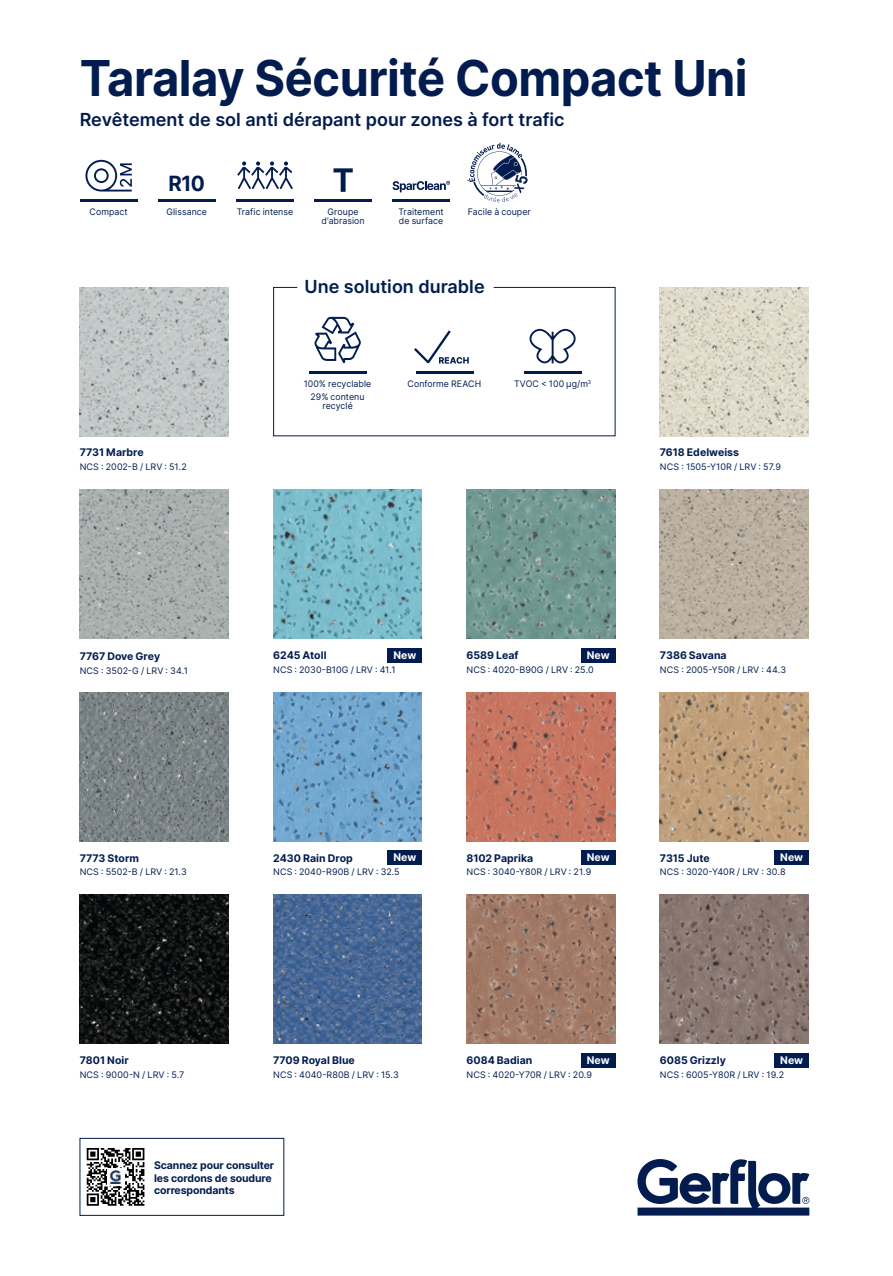
<style>
.page{position:relative;width:893px;height:1276px;background:#fff}
.page>*{position:absolute;margin:0;border:0;box-sizing:border-box;transform-origin:0 0}
.t1{font:700 49.5px "Inter";letter-spacing:-.01em;color:#021c4f;scale:.95 1}
.t2{font:700 21px "Inter";color:#021c4f}
.t3{font:600 18px "Inter";color:#021c4f}
.t4{font:700 10.5px/12.6px "Inter";color:#021c4f}
.t5{font:700 10.5px "Inter";color:#fff}
.t6{font:9px/13.2px "Inter";letter-spacing:.005em;color:#021c4f;text-align:center}
</style>
<div class="page">
<hr style="left:80px;top:199px;width:58px;height:3px;background:#021c4f">
<svg style="left:85px;top:160px;width:47px;height:31px"></svg>
<div style="left:581px;top:850px;width:34px;height:15px;background:#021c4f"></div>
<div style="left:581px;top:1052px;width:34px;height:15px;background:#021c4f"></div>
<div style="left:388px;top:850px;width:34px;height:15px;background:#021c4f"></div>
<div style="left:388px;top:647px;width:34px;height:15px;background:#021c4f"></div>
<div style="left:581px;top:647px;width:34px;height:15px;background:#021c4f"></div>
<div style="left:775px;top:850px;width:34px;height:15px;background:#021c4f"></div>
<div style="left:775px;top:1052px;width:34px;height:15px;background:#021c4f"></div>
<svg style="left:637px;top:1159px;width:172px;height:56px"></svg>
<hr style="left:158px;top:199px;width:58px;height:3px;background:#021c4f">
<svg style="left:273px;top:287px;width:343px;height:149px"></svg>
<svg style="left:314px;top:317px;width:47px;height:46px"></svg>
<hr style="left:309px;top:371px;width:57px;height:3px;background:#021c4f">
<hr style="left:416px;top:371px;width:57px;height:3px;background:#021c4f">
<svg style="left:414px;top:330px;width:55px;height:33px"></svg>
<hr style="left:524px;top:371px;width:57px;height:3px;background:#021c4f">
<svg style="left:529px;top:329px;width:47px;height:34px"></svg>
<svg style="left:87px;top:1148px;width:57px;height:57px"></svg>
<div style="left:107px;top:1168px;width:18px;height:17px;background:#fff"></div>
<img style="left:109px;top:1170px;width:12px;height:14px">
<div style="left:80px;top:1138px;width:204px;height:77px;border:1px solid #021c4f"></div>
<svg style="left:237px;top:161px;width:56px;height:28px"></svg>
<hr style="left:236px;top:199px;width:58px;height:3px;background:#021c4f">
<svg style="left:333px;top:168px;width:20px;height:24px"></svg>
<hr style="left:314px;top:199px;width:58px;height:3px;background:#021c4f">
<svg style="left:467px;top:143px;width:61px;height:59px"></svg>
<hr style="left:392px;top:199px;width:58px;height:3px;background:#021c4f">
<svg style="left:393px;top:181px;width:57px;height:11px"></svg>
<img style="left:80px;top:287px;width:149px;height:149px">
<img style="left:80px;top:490px;width:149px;height:148px">
<img style="left:80px;top:692px;width:149px;height:149px">
<img style="left:80px;top:895px;width:149px;height:148px">
<img style="left:273px;top:490px;width:149px;height:148px">
<img style="left:273px;top:692px;width:149px;height:149px">
<img style="left:273px;top:895px;width:149px;height:148px">
<img style="left:466px;top:490px;width:149px;height:148px">
<img style="left:466px;top:692px;width:149px;height:149px">
<img style="left:466px;top:895px;width:149px;height:148px">
<img style="left:660px;top:287px;width:149px;height:149px">
<img style="left:660px;top:490px;width:149px;height:148px">
<img style="left:660px;top:692px;width:149px;height:149px">
<img style="left:660px;top:895px;width:149px;height:148px">
<h1 class="t1" style="left:80px;top:42px;width:705px">Taralay Sécurité Compact Uni</h1>
<h3 class="t3" style="left:80px;top:106px;width:486px">Revêtement de sol anti dérapant pour zones à fort trafic</h3>
<p class="t6" style="left:90px;top:205px;width:40px">Compact</p>
<h2 class="t2" style="left:168px;top:168px;width:38px">R10</h2>
<p class="t6" style="left:166px;top:205px;width:42px">Glissance</p>
<p class="t6" style="left:237px;top:205px;width:58px">Trafic intense</p>
<p class="t6" style="left:321px;top:207px;width:45px;line-height:9px">Groupe d’abrasion</p>
<p class="t6" style="left:399px;top:205px;width:47px">Traitement</p>
<p class="t6" style="left:468px;top:205px;width:65px">Facile à couper</p>
<p class="t6" style="left:399px;top:214px;width:46px">de surface</p>
<h3 class="t3" style="left:305px;top:273px;width:182px">Une solution durable</h3>
<p class="t4" style="left:80px;top:446px;width:66px">7731 Marbre</p>
<p class="t6" style="left:80px;top:460px;width:109px">NCS : 2002-B / LRV : 51.2</p>
<p class="t6" style="left:304px;top:377px;width:69px">100% recyclable<br>29% contenu</p>
<p class="t6" style="left:322px;top:399px;width:32px">recyclé</p>
<p class="t6" style="left:408px;top:377px;width:75px">Conforme REACH</p>
<p class="t6" style="left:514px;top:377px;width:79px">TVOC &lt; 100 μg/m<sup>3</sup></p>
<p class="t4" style="left:660px;top:446px;width:81px">7618 Edelweiss</p>
<p class="t6" style="left:660px;top:460px;width:123px">NCS : 1505-Y10R / LRV : 57.9</p>
<p class="t4" style="left:80px;top:650px;width:82px">7767 Dove Grey</p>
<p class="t6" style="left:80px;top:663px;width:110px">NCS : 3502-G / LRV : 34.1</p>
<p class="t4" style="left:80px;top:851px;width:61px">7773 Storm</p>
<p class="t6" style="left:80px;top:865px;width:109px">NCS : 5502-B / LRV : 21.3</p>
<p class="t4" style="left:466px;top:648px;width:54px">6589 Leaf</p>
<p class="t6" style="left:466px;top:662px;width:129px">NCS : 4020-B90G / LRV : 25.0</p>
<p class="t5" style="left:393px;top:647px;width:24px">New</p>
<p class="t5" style="left:587px;top:647px;width:24px">New</p>
<p class="t4" style="left:273px;top:648px;width:55px">6245 Atoll</p>
<p class="t6" style="left:273px;top:662px;width:124px">NCS : 2030-B10G / LRV : 41.1</p>
<p class="t4" style="left:660px;top:648px;width:68px">7386 Savana</p>
<p class="t6" style="left:660px;top:662px;width:128px">NCS : 2005-Y50R / LRV : 44.3</p>
<p class="t4" style="left:273px;top:851px;width:81px">2430 Rain Drop</p>
<p class="t6" style="left:273px;top:865px;width:128px">NCS : 2040-R90B / LRV : 32.5</p>
<p class="t5" style="left:393px;top:850px;width:24px">New</p>
<p class="t4" style="left:466px;top:851px;width:68px">8102 Paprika</p>
<p class="t6" style="left:466px;top:865px;width:126px">NCS : 3040-Y80R / LRV : 21.9</p>
<p class="t5" style="left:587px;top:850px;width:24px">New</p>
<p class="t5" style="left:780px;top:850px;width:24px">New</p>
<p class="t4" style="left:660px;top:851px;width:51px">7315 Jute</p>
<p class="t6" style="left:660px;top:865px;width:127px">NCS : 3020-Y40R / LRV : 30.8</p>
<p class="t4" style="left:80px;top:1053px;width:51px">7801 Noir</p>
<p class="t6" style="left:80px;top:1067px;width:106px">NCS : 9000-N / LRV : 5.7</p>
<p class="t4" style="left:273px;top:1053px;width:83px">7709 Royal Blue</p>
<p class="t6" style="left:273px;top:1067px;width:127px">NCS : 4040-R80B / LRV : 15.3</p>
<p class="t4" style="left:154px;top:1158px;width:122px">Scannez pour consulter les cordons de soudure correspondants</p>
<p class="t4" style="left:466px;top:1053px;width:67px">6084 Badian</p>
<p class="t6" style="left:466px;top:1067px;width:127px">NCS : 4020-Y70R / LRV : 20.9</p>
<p class="t5" style="left:587px;top:1052px;width:24px">New</p>
<p class="t4" style="left:660px;top:1053px;width:68px">6085 Grizzly</p>
<p class="t6" style="left:660px;top:1067px;width:126px">NCS : 6005-Y80R / LRV : 19.2</p>
<p class="t5" style="left:780px;top:1052px;width:24px">New</p>
</div>
